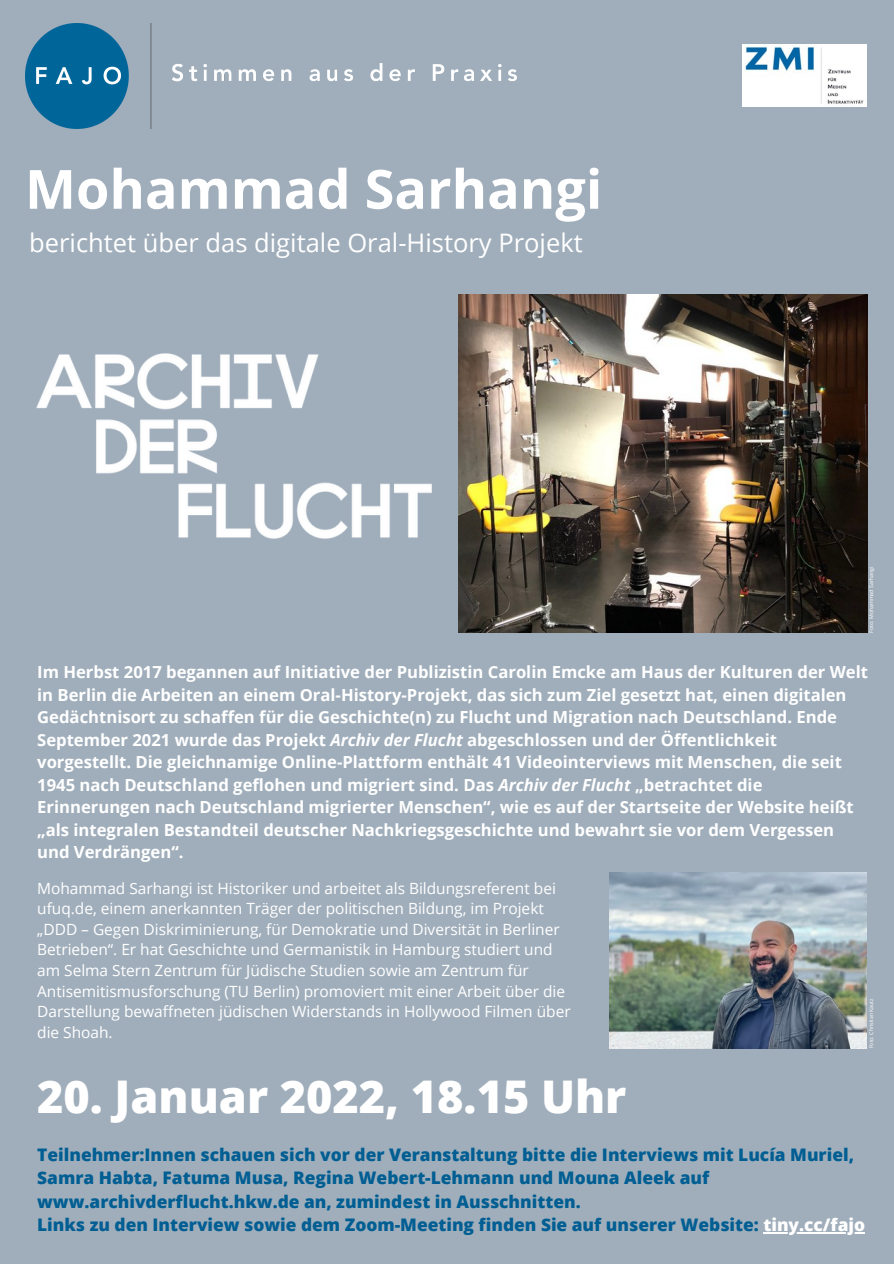
<style>
.page{position:relative;width:894px;height:1264px;background:#fff}
.page>*{position:absolute;margin:0;border:0;box-sizing:border-box;transform-origin:0 0}
.t1{font:700 54px "Open Sans";color:#fff}
.t2{font:800 45px "Open Sans";color:#fff}
.t3{font:25.5px "Open Sans";color:#fff}
.t4{font:800 17.4px/23.7px "Open Sans";color:#005e93}
.t5{font:700 16.65px/22.5px "Open Sans";color:#fff}
.t6{font:15.45px/20.5px "Open Sans";color:#fff}
.t7{font:5.25px "Open Sans";color:#fff}
.s1{font-style:italic}
.s2{color:#fff}
</style>
<div class="page">
<div style="left:0;top:0;width:893px;height:1263px;background:#a0aebb"></div>
<img style="left:25px;top:24px;width:492px;height:104px">
<img style="left:742px;top:45px;width:124px;height:62px">
<img style="left:609px;top:872px;width:257px;height:176px">
<img style="left:458px;top:294px;width:408px;height:338px">
<img style="left:36px;top:353px;width:396px;height:186px">
<hr style="left:763px;top:1232px;width:101px;height:1px;background:#fff">
<p class="t1" style="left:25px;top:151px;width:578px">Mohammad Sarhangi</p>
<p class="t3" style="left:29px;top:224px;width:555px">berichtet über das digitale Oral-History Projekt</p>
<p class="t7" style="left:867px;top:632px;width:67px;rotate:-90deg">Foto: Mohammad Sarhangi</p>
<p class="t5" style="left:37px;top:660px;width:832px">Im Herbst 2017 begannen auf Initiative der Publizistin Carolin Emcke am Haus der Kulturen der Welt in Berlin die Arbeiten an einem Oral-History-Projekt, das sich zum Ziel gesetzt hat, einen digitalen Gedächtnisort zu schaffen für die Geschichte(n) zu Flucht und Migration nach Deutschland. Ende September 2021 wurde das Projekt <span class="s1">Archiv der Flucht</span> abgeschlossen und der Öffentlichkeit vorgestellt. Die gleichnamige Online-Plattform enthält 41 Videointerviews mit Menschen, die seit 1945 nach Deutschland geflohen und migriert sind. Das <span class="s1">Archiv der Flucht</span> „betrachtet die Erinnerungen nach Deutschland migrierter Menschen“, wie es auf der Startseite der Website heißt „als integralen Bestandteil deutscher Nachkriegsgeschichte und bewahrt sie vor dem Vergessen und Verdrängen“.</p>
<p class="t6" style="left:37px;top:877px;width:535px">Mohammad Sarhangi ist Historiker und arbeitet als Bildungsreferent bei ufuq.de, einem anerkannten Träger der politischen Bildung, im Projekt „DDD – Gegen Diskriminierung, für Demokratie und Diversität in Berliner Betrieben“. Er hat Geschichte und Germanistik in Hamburg studiert und am Selma Stern Zentrum für Jüdische Studien sowie am Zentrum für Antisemitismusforschung (TU Berlin) promoviert mit einer Arbeit über die Darstellung bewaffneten jüdischen Widerstands in Hollywood Filmen über die Shoah.</p>
<p class="t7" style="left:867px;top:1048px;width:51px;rotate:-90deg">Foto: Christian Kautz</p>
<p class="t2" style="left:37px;top:1065px;width:590px">20. Januar 2022, 18.15 Uhr</p>
<p class="t4" style="left:37px;top:1141px;width:818px">Teilnehmer:Innen schauen sich vor der Veranstaltung bitte die Interviews mit Lucía Muriel,<br>Samra Habta, Fatuma Musa, Regina Webert-Lehmann und Mouna Aleek auf www.archivderflucht.hkw.de an, zumindest in Ausschnitten.</p>
<p class="t4" style="left:37px;top:1212px;width:829px">Links zu den Interview sowie dem Zoom-Meeting finden Sie auf unserer Website: <span class="s2">tiny.cc/fajo</span></p>
</div>
